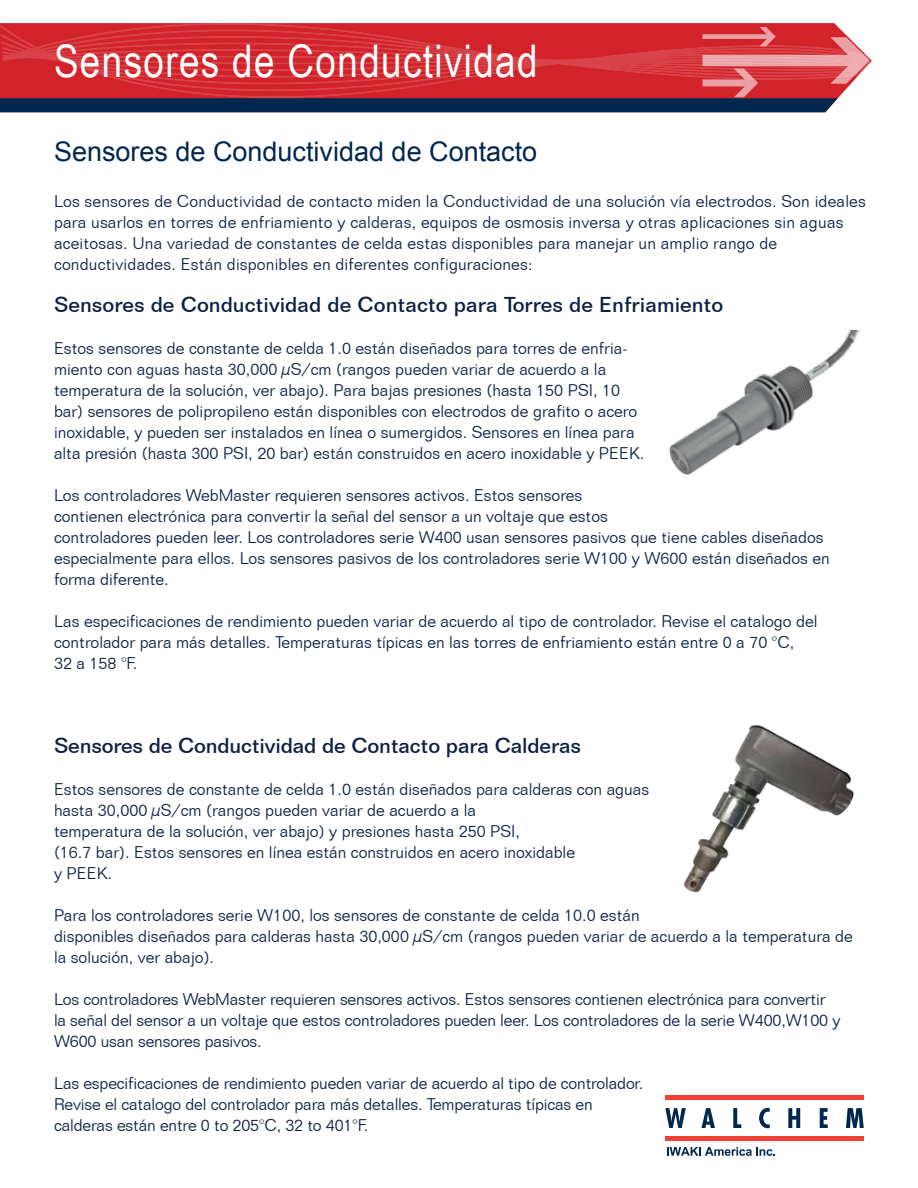
<style>
.page{position:relative;width:918px;height:1188px;background:#fff}
.page>*{position:absolute;margin:0;border:0;box-sizing:border-box;transform-origin:0 0}
.t1{font:45px "Arial Narrow";letter-spacing:.03em;color:#fff}
.t2{font:27px "Arial";color:#00264c}
.t3{font:500 21px "Folio BT";color:#0d2043}
.t4{font:300 16.5px/21px "Folio BT";color:#0d2043}
</style>
<div class="page">
<svg style="left:0;top:23px;width:838px;height:4px;background:#d32b32"></svg>
<svg style="left:0;top:27px;width:870px;height:85px;background:#b4343f"></svg>
<svg style="left:665px;top:1108px;width:21px;height:20px"></svg>
<svg style="left:701px;top:1108px;width:14px;height:20px"></svg>
<svg style="left:733px;top:1108px;width:8px;height:20px"></svg>
<svg style="left:759px;top:1108px;width:11px;height:20px"></svg>
<svg style="left:788px;top:1108px;width:12px;height:20px"></svg>
<svg style="left:820px;top:1108px;width:8px;height:20px"></svg>
<svg style="left:846px;top:1108px;width:18px;height:20px"></svg>
<div style="left:665px;top:1095px;width:199px;height:5px;background:#ef4135"></div>
<div style="left:665px;top:1136px;width:199px;height:5px;background:#ef4135"></div>
<svg style="left:667px;top:1147px;width:108px;height:9px"></svg>
<img style="left:668px;top:330px;width:192px;height:146px">
<img style="left:683px;top:724px;width:171px;height:169px">
<h1 class="t1" style="left:54px;top:29px;width:485px">Sensores de Conductividad</h1>
<h2 class="t2" style="left:54px;top:134px;width:485px">Sensores de Conductividad de Contacto</h2>
<p class="t4" style="left:54px;top:190px;width:813px">Los sensores de Conductividad de contacto miden la Conductividad de una solución vía electrodos. Son ideales para usarlos en torres de enfriamiento y calderas, equipos de osmosis inversa y otras aplicaciones sin aguas aceitosas. Una variedad de constantes de celda estas disponibles para manejar un amplio rango de conductividades. Están disponibles en diferentes configuraciones:</p>
<p class="t3" style="left:54px;top:292px;width:671px">Sensores de Conductividad de Contacto para Torres de Enfriamiento</p>
<p class="t4" style="left:54px;top:337px;width:592px">Estos sensores de constante de celda 1.0 están diseñados para torres de enfria&shy;miento con aguas hasta 30,000 µS/cm (rangos pueden variar de acuerdo a la temperatura de la solución, ver abajo). Para bajas presiones (hasta 150 PSI, 10 bar) sensores de polipropileno están disponibles con electrodos de grafito o acero inoxidable, y pueden ser instalados en línea o sumergidos. Sensores en línea para alta presión (hasta 300 PSI, 20 bar) están construidos en acero inoxidable y PEEK.</p>
<p class="t4" style="left:54px;top:484px;width:777px">Los controladores WebMaster requieren sensores activos. Estos sensores<br>contienen electrónica para convertir la señal del sensor a un voltaje que estos<br>controladores pueden leer. Los controladores serie W400 usan sensores pasivos que tiene cables diseñados especialmente para ellos. Los sensores pasivos de los controladores serie W100 y W600 están diseñados en forma diferente.</p>
<p class="t4" style="left:54px;top:610px;width:765px">Las especificaciones de rendimiento pueden variar de acuerdo al tipo de controlador. Revise el catalogo del controlador para más detalles. Temperaturas típicas en las torres de enfriamiento están entre 0 a 70 °C,<br>32 a 158 °F.</p>
<p class="t3" style="left:54px;top:733px;width:529px">Sensores de Conductividad de Contacto para Calderas</p>
<p class="t4" style="left:54px;top:778px;width:597px">Estos sensores de constante de celda 1.0 están diseñados para calderas con aguas hasta 30,000 µS/cm (rangos pueden variar de acuerdo a la<br>temperatura de la solución, ver abajo) y presiones hasta 250 PSI,<br>(16.7 bar). Estos sensores en línea están construidos en acero inoxidable<br>y PEEK.</p>
<p class="t4" style="left:54px;top:904px;width:800px">Para los controladores serie W100, los sensores de constante de celda 10.0 están<br>disponibles diseñados para calderas hasta 30,000 µS/cm (rangos pueden variar de acuerdo a la temperatura de la solución, ver abajo).</p>
<p class="t4" style="left:54px;top:988px;width:788px">Los controladores WebMaster requieren sensores activos. Estos sensores contienen electrónica para convertir la señal del sensor a un voltaje que estos controladores pueden leer. Los controladores de la serie W400,W100 y<br>W600 usan sensores pasivos.</p>
<p class="t4" style="left:54px;top:1072px;width:591px">Las especificaciones de rendimiento pueden variar de acuerdo al tipo de controlador.<br>Revise el catalogo del controlador para más detalles. Temperaturas típicas en calderas están entre 0 to 205°C, 32 to 401°F.</p>
</div>
